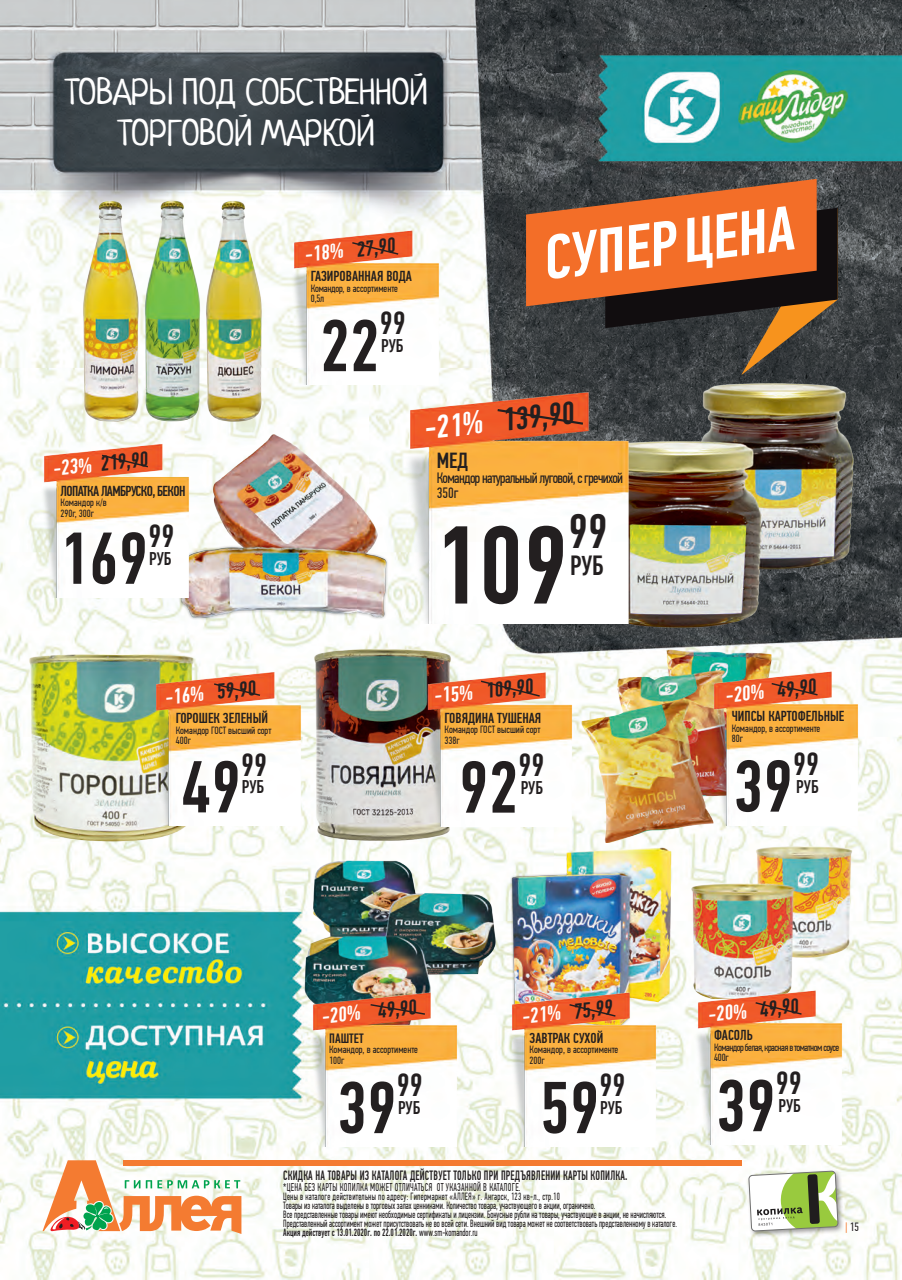
<style>
.page{position:relative;width:902px;height:1280px;background:#fff}
.page>*{position:absolute;margin:0;border:0;box-sizing:border-box;transform-origin:0 0}
.t1{font:500 110.85px "PF Din Text Comp Pro";color:#231f20}
.t2{font:500 73.65px "PF Din Text Comp Pro";color:#231f20}
.t3{font:500 48.45px "PF Din Text Comp Pro";color:#231f20}
.t4{font:36px/40.5px "Neucha";letter-spacing:-.02em;color:#fff;text-align:center}
.t5{font:500 32.4px "PF Din Text Comp Pro";color:#231f20}
.t6{font:500 32.25px "PF Din Text Comp Pro";color:#231f20}
.t7{font:500 27.75px "PF Din Text Comp Pro";color:#231f20}
.t8{font:500 21.75px "PF Din Text Comp Pro";color:#231f20}
.t9{font:500 21.45px "PF Din Text Comp Pro";color:#231f20}
.t10{font:500 18.45px "PF Din Text Comp Pro";color:#231f20}
.t11{font:15px "PF Din Text Comp Pro";letter-spacing:-.04em;color:#231f20}
.t12{font:500 14.4px "PF Din Text Comp Pro";color:#231f20}
.t13{font:500 14.4px "PF Din Text Comp Pro";letter-spacing:-.04em;color:#231f20}
.t14{font:500 13.5px "PF Din Text Comp Pro";letter-spacing:.02em;color:#231f20;scale:.8 1}
.t15{font:500 13.5px "PF Din Text Comp Pro";letter-spacing:.02em;color:#231f20}
.t16{font:12px "PF Din Text Comp Pro";color:#231f20}
.t17{font:11.25px "PF Din Text Comp Pro";letter-spacing:.03em;color:#231f20;scale:.8 1}
.t18{font:10.5px/9px "PF Din Text Comp Pro";color:#231f20;scale:.8 1}
.t19{font:10.5px "PF Din Text Comp Pro";color:#231f20}
.t20{font:10.5px "PF Din Text Comp Pro";letter-spacing:-.05em;color:#231f20}
.s1{color:#fff}
.s2{font-weight:500}
.s3{color:#f47b31}
</style>
<div class="page">
<img style="left:0;top:0;width:901px;height:1280px">
<svg style="left:43px;top:1160px;width:198px;height:74px"></svg>
<div style="left:123px;top:1160px;width:618px;height:6px;background:#f47b31"></div>
<div style="left:746px;top:1168px;width:98px;height:70px;background:#231f20;opacity:.45"></div>
<svg style="left:748px;top:1171px;width:89px;height:60px"></svg>
<img style="left:596px;top:360px;width:263px;height:284px">
<svg style="left:526px;top:179px;width:311px;height:196px;background:#8e5c40"></svg>
<img style="left:577px;top:646px;width:195px;height:196px">
<img style="left:702px;top:648px;width:164px;height:177px">
<svg style="left:769px;top:682px;width:50px;height:15px"></svg>
<img style="left:393px;top:357px;width:247px;height:267px">
<svg style="left:495px;top:408px;width:90px;height:18px;background:#d85227"></svg>
<img style="left:301px;top:839px;width:197px;height:207px">
<img style="left:280px;top:640px;width:199px;height:212px">
<img style="left:301px;top:970px;width:164px;height:177px">
<svg style="left:369px;top:1003px;width:57px;height:13px"></svg>
<img style="left:416px;top:649px;width:164px;height:177px">
<svg style="left:479px;top:679px;width:62px;height:19px"></svg>
<img style="left:55px;top:187px;width:234px;height:233px">
<img style="left:13px;top:642px;width:198px;height:210px">
<img style="left:145px;top:649px;width:164px;height:177px">
<svg style="left:212px;top:682px;width:50px;height:15px"></svg>
<img style="left:283px;top:208px;width:164px;height:177px">
<svg style="left:350px;top:241px;width:50px;height:15px"></svg>
<img style="left:173px;top:408px;width:230px;height:217px">
<img style="left:32px;top:420px;width:165px;height:177px">
<svg style="left:100px;top:454px;width:50px;height:14px"></svg>
<img style="left:493px;top:834px;width:186px;height:197px">
<img style="left:500px;top:970px;width:164px;height:177px">
<svg style="left:567px;top:1003px;width:50px;height:15px"></svg>
<img style="left:685px;top:829px;width:168px;height:169px">
<img style="left:686px;top:968px;width:164px;height:177px">
<svg style="left:753px;top:1001px;width:50px;height:15px"></svg>
<h3 class="t4" style="left:64px;top:72px;width:365px">ТОВАРЫ ПОД СОБСТВЕННОЙ<br>ТОРГОВОЙ МАРКОЙ</h3>
<p class="t9" style="left:51px;top:456px;width:97px;rotate:-6deg"><span class="s1">-23%</span> 219,90</p>
<p class="t13" style="left:61px;top:482px;width:126px">ЛОПАТКА ЛАМБРУСКО, БЕКОН</p>
<p class="t19" style="left:61px;top:496px;width:48px">Командор к/в</p>
<p class="t19" style="left:61px;top:507px;width:35px">290г, 300г</p>
<p class="t2" style="left:59px;top:516px;width:91px">169</p>
<p class="t6" style="left:148px;top:517px;width:28px">99</p>
<p class="t10" style="left:149px;top:548px;width:24px">РУБ</p>
<p class="t9" style="left:163px;top:685px;width:93px;rotate:-6deg"><span class="s1">-16%</span> 59,90</p>
<p class="t12" style="left:176px;top:710px;width:94px">ГОРОШЕК ЗЕЛЕНЫЙ</p>
<p class="t19" style="left:176px;top:724px;width:97px">Командор ГОСТ высший сорт</p>
<p class="t19" style="left:176px;top:734px;width:17px">400г</p>
<p class="t2" style="left:181px;top:744px;width:61px">49</p>
<p class="t6" style="left:241px;top:746px;width:28px">99</p>
<p class="t10" style="left:242px;top:776px;width:24px">РУБ</p>
<p class="t9" style="left:303px;top:242px;width:93px;rotate:-6deg"><span class="s1">-18%</span> 27,90</p>
<p class="t12" style="left:311px;top:268px;width:103px">ГАЗИРОВАННАЯ ВОДА</p>
<p class="t19" style="left:311px;top:282px;width:88px">Командор, в ассортименте</p>
<p class="t19" style="left:311px;top:293px;width:15px">0,5л</p>
<p class="t2" style="left:320px;top:303px;width:61px">22</p>
<p class="t6" style="left:379px;top:305px;width:28px">99</p>
<p class="t10" style="left:381px;top:335px;width:24px">РУБ</p>
<p class="t5" style="left:422px;top:409px;width:152px;rotate:-6deg"><span class="s1">-21%</span> 139,90</p>
<p class="t8" style="left:437px;top:448px;width:33px">МЕД</p>
<p class="t11" style="left:437px;top:469px;width:188px">Командор натуральный луговой, с гречихой</p>
<p class="t11" style="left:437px;top:484px;width:23px">350г</p>
<p class="t1" style="left:433px;top:501px;width:136px">109</p>
<p class="t3" style="left:568px;top:503px;width:41px">99</p>
<p class="t7" style="left:570px;top:549px;width:35px">РУБ</p>
<p class="t9" style="left:432px;top:684px;width:101px;rotate:-6deg"><span class="s1">-15%</span> 109,90</p>
<p class="t12" style="left:444px;top:709px;width:98px">ГОВЯДИНА ТУШЕНАЯ</p>
<p class="t19" style="left:444px;top:723px;width:97px">Командор ГОСТ высший сорт</p>
<p class="t19" style="left:444px;top:734px;width:17px">338г</p>
<p class="t2" style="left:459px;top:745px;width:61px">92</p>
<p class="t6" style="left:518px;top:746px;width:28px">99</p>
<p class="t10" style="left:520px;top:777px;width:24px">РУБ</p>
<p class="t9" style="left:723px;top:683px;width:93px;rotate:-6deg"><span class="s1">-20%</span> 49,90</p>
<p class="t12" style="left:731px;top:708px;width:114px">ЧИПСЫ КАРТОФЕЛЬНЫЕ</p>
<p class="t19" style="left:731px;top:722px;width:90px">Командор, в ассортименте</p>
<p class="t19" style="left:731px;top:732px;width:13px">80г</p>
<p class="t2" style="left:733px;top:744px;width:61px">39</p>
<p class="t6" style="left:793px;top:745px;width:28px">99</p>
<p class="t10" style="left:796px;top:776px;width:24px">РУБ</p>
<p class="t9" style="left:320px;top:1004px;width:97px;rotate:-6deg"><span class="s1">-20%</span> 49,90</p>
<p class="t15" style="left:329px;top:1030px;width:36px">ПАШТЕТ</p>
<p class="t19" style="left:329px;top:1044px;width:90px">Командор, в ассортименте</p>
<p class="t19" style="left:329px;top:1054px;width:17px">100г</p>
<p class="t2" style="left:337px;top:1065px;width:61px">39</p>
<p class="t6" style="left:397px;top:1066px;width:28px">99</p>
<p class="t10" style="left:398px;top:1097px;width:24px">РУБ</p>
<p class="t9" style="left:520px;top:1004px;width:93px;rotate:-6deg"><span class="s1">-21%</span> 75,99</p>
<p class="t12" style="left:529px;top:1029px;width:75px">ЗАВТРАК СУХОЙ</p>
<p class="t19" style="left:529px;top:1044px;width:90px">Командор, в ассортименте</p>
<p class="t19" style="left:529px;top:1054px;width:17px">200г</p>
<p class="t2" style="left:540px;top:1065px;width:61px">59</p>
<p class="t6" style="left:599px;top:1066px;width:28px">99</p>
<p class="t10" style="left:600px;top:1097px;width:24px">РУБ</p>
<p class="t14" style="left:283px;top:1167px;width:432px">СКИДКА НА ТОВАРЫ ИЗ КАТАЛОГА ДЕЙСТВУЕТ ТОЛЬКО ПРИ ПРЕДЪЯВЛЕНИИ КАРТЫ КОПИЛКА.</p>
<p class="t17" style="left:283px;top:1180px;width:298px"><span class="s2">*</span>ЦЕНА БЕЗ КАРТЫ КОПИЛКА МОЖЕТ ОТЛИЧАТЬСЯ ОТ УКАЗАННОЙ В КАТАЛОГЕ.</p>
<p class="t18" style="left:283px;top:1191px;width:493px">Цены в каталоге действительны по адресу: Гипермаркет «АЛЛЕЯ» г. Ангарск, 123 кв-л., стр.10<br>Товары из каталога выделены в торговых залах ценниками. Количество товара, участвующего в акции, ограничено.<br>Все представленные товары имеют необходимые сертификаты и лицензии. Бонусные рубли на товары, участвующие в акции, не начисляются.<br>Представленный ассортимент может присутствовать не во всей сети. Внешний вид товара может не соответствовать представленному в каталоге.<br><span class="s2">Акция действует с 13.01.2020г. по 22.01.2020г.</span> www.sm-komandor.ru</p>
<p class="t9" style="left:706px;top:1002px;width:93px;rotate:-6deg"><span class="s1">-20%</span> 49,90</p>
<p class="t12" style="left:714px;top:1027px;width:40px">ФАСОЛЬ</p>
<p class="t20" style="left:714px;top:1041px;width:127px">Командор белая, красная в томатном соусе</p>
<p class="t19" style="left:714px;top:1052px;width:16px">400г</p>
<p class="t2" style="left:716px;top:1063px;width:61px">39</p>
<p class="t6" style="left:775px;top:1065px;width:28px">99</p>
<p class="t10" style="left:778px;top:1095px;width:24px">РУБ</p>
<p class="t16" style="left:844px;top:1219px;width:15px"><span class="s3">|</span> 15</p>
</div>
